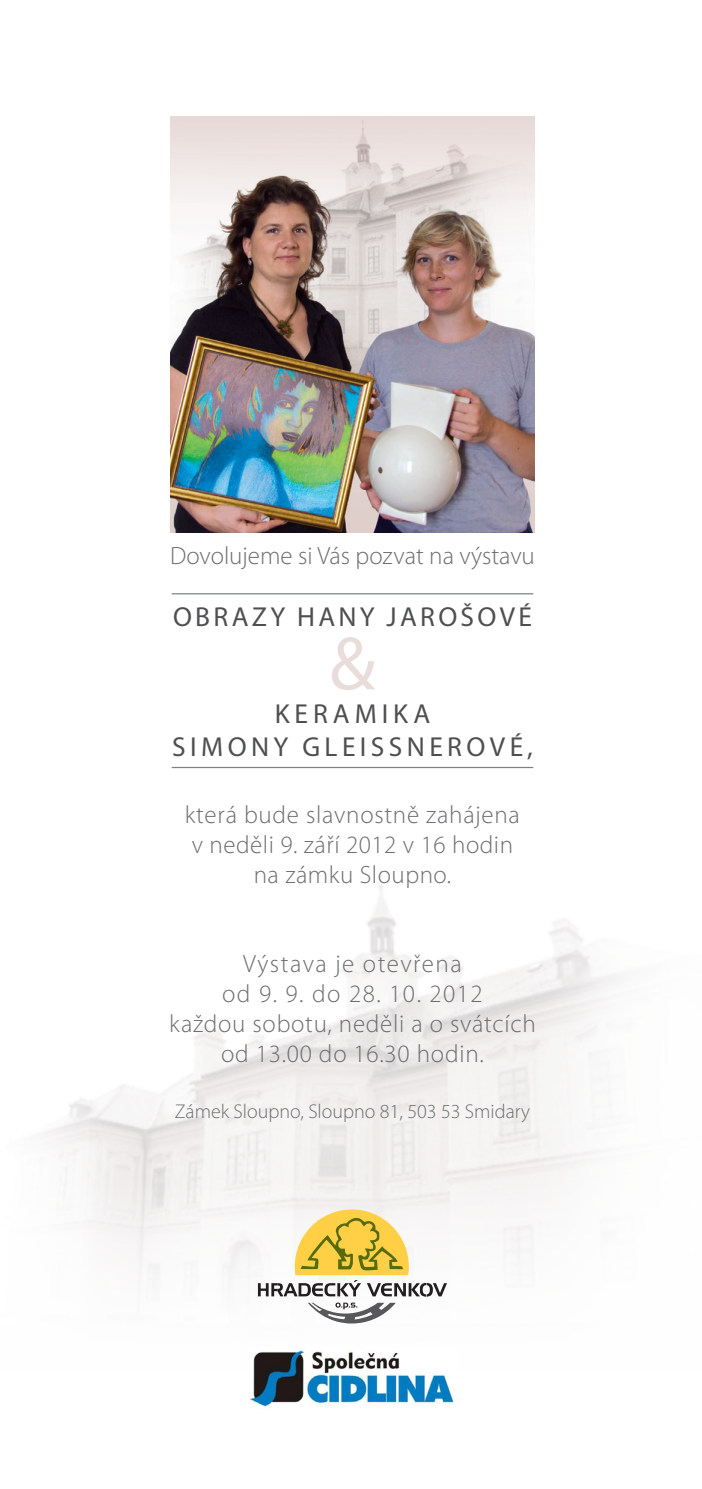
<style>
.page{position:relative;width:702px;height:1489px;background:#fff}
.page>*{position:absolute;margin:0;border:0;box-sizing:border-box;transform-origin:0 0}
.t1{font:76.25px "Myriad Pro";color:#e9dddb}
.t2{font:27.5px/32.5px "Myriad Pro";letter-spacing:.16em;color:#4e4f50;text-align:center}
.t3{font:27.5px "Myriad Pro";letter-spacing:.12em;color:#4e4f50}
.t4{font:300 25px/30px "Myriad Pro";letter-spacing:.03em;color:#6c6d70;text-align:center}
.t5{font:300 25px "Myriad Pro";color:#6c6d70}
.t6{font:300 20px "Myriad Pro";color:#6c6d70}
</style>
<div class="page">
<img style="left:171px;top:117px;width:363px;height:415px">
<hr style="left:172px;top:593px;width:361px;height:1px;background:#808285">
<hr style="left:172px;top:766px;width:361px;height:2px;background:#808285">
<svg style="left:308px;top:1302px;width:88px;height:21px"></svg>
<svg style="left:258px;top:1209px;width:189px;height:87px"></svg>
<img style="left:250px;top:1347px;width:204px;height:60px">
<p class="t5" style="left:170px;top:540px;width:366px">Dovolujeme si Vás pozvat na výstavu</p>
<p class="t3" style="left:173px;top:600px;width:360px">OBRAZY HANY JAROŠOVÉ</p>
<h1 class="t1" style="left:329px;top:616px;width:48px">&amp;</h1>
<p class="t2" style="left:172px;top:697px;width:362px">KERAMIKA<br>SIMONY GLEISSNEROVÉ,</p>
<p class="t4" style="left:185px;top:799px;width:336px">která bude slavnostně zahájena v neděli 9. září 2012 v 16 hodin na zámku Sloupno.</p>
<p class="t4" style="left:169px;top:948px;width:368px">Výstava je otevřena<br>od 9. 9. do 28. 10. 2012<br>každou sobotu, neděli a o svátcích od 13.00 do 16.30 hodin.</p>
<p class="t6" style="left:175px;top:1099px;width:356px">Zámek Sloupno, Sloupno 81, 503 53 Smidary</p>
</div>
